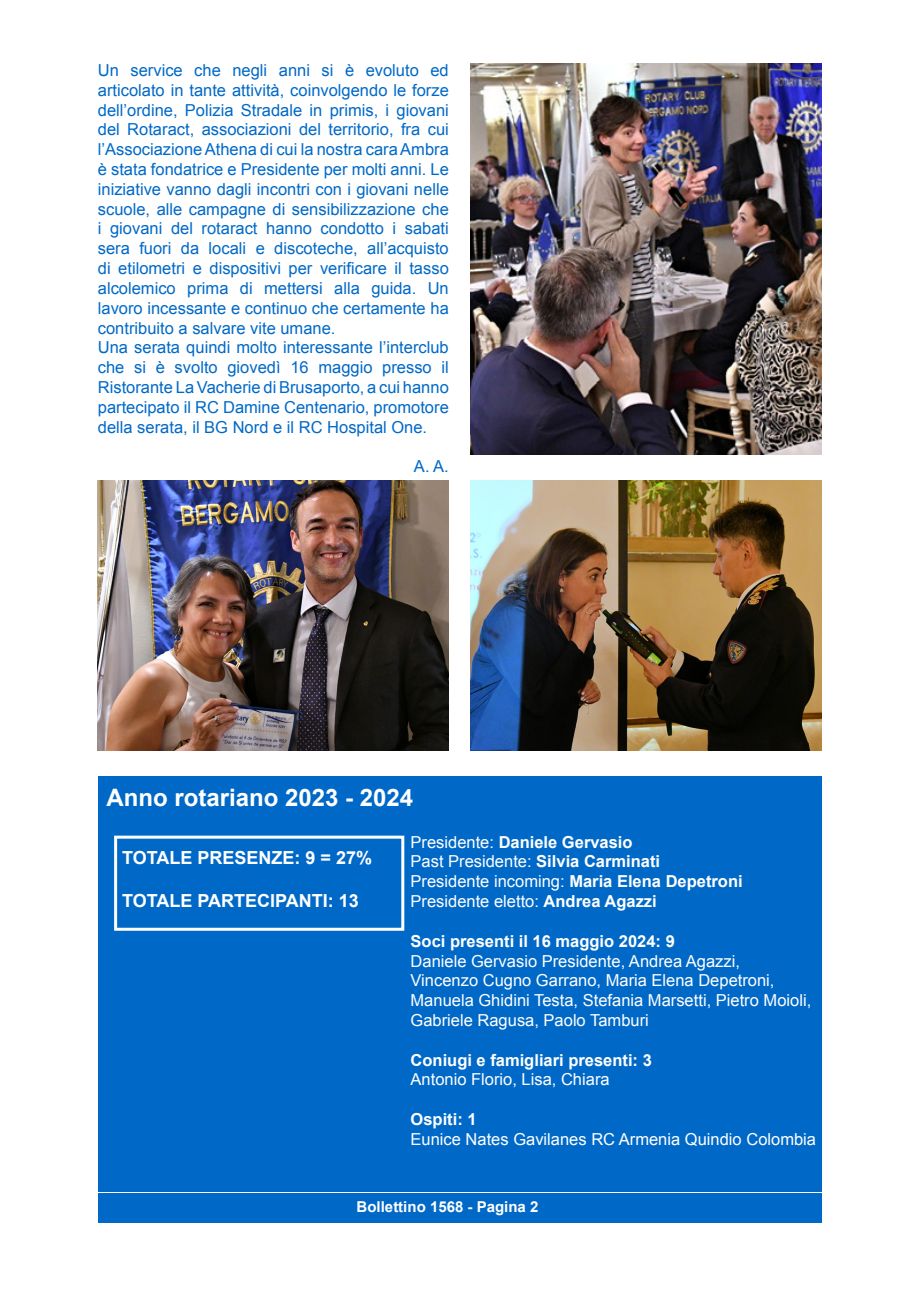
<style>
.page{position:relative;width:919px;height:1289px;background:#fff}
.page>*{position:absolute;margin:0;border:0;box-sizing:border-box;transform-origin:0 0}
.t1{font:700 24px "Arial";color:#fff}
.t2{font:700 18px "Arial";color:#fff}
.t3{font:16.5px/19.8px "Arial";color:#0069c8;text-align:justify}
.t4{font:16.5px "Arial";color:#fff}
.t5{font:700 16.5px "Arial";color:#fff}
.t6{font:700 15px "Arial";color:#fff}
.s1{font-weight:400}
.s2{font-weight:700}
</style>
<div class="page">
<div style="left:98px;top:1193px;width:723px;height:29px;background:#0069c8"></div>
<div style="left:98px;top:776px;width:723px;height:416px;background:#0069c8"></div>
<img style="left:98px;top:480px;width:351px;height:270px">
<div style="left:114px;top:835px;width:290px;height:95px;border:3px solid #fff"></div>
<img style="left:470px;top:480px;width:351px;height:270px">
<img style="left:470px;top:64px;width:351px;height:391px">
<p class="t3" style="left:98px;top:60px;width:352px">Un service che negli anni si è evoluto ed articolato in tante attività, coinvolgendo le forze dell’ordine, Polizia Stradale in primis, i giovani del Rotaract, associazioni del territorio, fra cui l’Associazione Athena di cui la nostra cara Ambra è stata fondatrice e Presidente per molti anni. Le iniziative vanno dagli incontri con i giovani nelle scuole, alle campagne di sensibilizzazione che i giovani del rotaract hanno condotto i sabati sera fuori da locali e discoteche, all’acquisto di etilometri e dispositivi per verificare il tasso alcolemico prima di mettersi alla guida. Un lavoro incessante e continuo che certamente ha contribuito a salvare vite umane.</p>
<p class="t3" style="left:98px;top:338px;width:352px">Una serata quindi molto interessante l’interclub che si è svolto giovedì 16 maggio presso il Ristorante La Vacherie di Brusaporto, a cui hanno partecipato il RC Damine Centenario, promotore della serata, il BG Nord e il RC Hospital One.</p>
<p class="t3" style="left:414px;top:456px;width:36px">A. A.</p>
<p class="t1" style="left:106px;top:781px;width:308px">Anno rotariano 2023 - 2024</p>
<p class="t5" style="left:410px;top:831px;width:223px"><span class="s1">Presidente:</span> Daniele Gervasio</p>
<p class="t4" style="left:410px;top:850px;width:251px">Past Presidente: <span class="s2">Silvia Carminati</span></p>
<p class="t4" style="left:410px;top:870px;width:333px">Presidente incoming: <span class="s2">Maria Elena Depetroni</span></p>
<p class="t4" style="left:410px;top:890px;width:248px">Presidente eletto: <span class="s2">Andrea Agazzi</span></p>
<p class="t5" style="left:410px;top:930px;width:266px">Soci presenti il 16 maggio 2024: 9</p>
<p class="t4" style="left:410px;top:949px;width:331px">Daniele Gervasio Presidente, Andrea Agazzi,</p>
<p class="t4" style="left:410px;top:969px;width:365px">Vincenzo Cugno Garrano, Maria Elena Depetroni,</p>
<p class="t4" style="left:410px;top:989px;width:402px">Manuela Ghidini Testa, Stefania Marsetti, Pietro Moioli,</p>
<p class="t4" style="left:410px;top:1009px;width:240px">Gabriele Ragusa, Paolo Tamburi</p>
<p class="t5" style="left:410px;top:1048px;width:243px">Coniugi e famigliari presenti: 3</p>
<p class="t4" style="left:410px;top:1068px;width:200px">Antonio Florio, Lisa, Chiara</p>
<p class="t5" style="left:410px;top:1108px;width:68px">Ospiti: 1</p>
<p class="t4" style="left:410px;top:1128px;width:407px">Eunice Nates Gavilanes RC Armenia Quindio Colombia</p>
<p class="t2" style="left:122px;top:845px;width:251px">TOTALE PRESENZE: 9 = 27%</p>
<p class="t2" style="left:122px;top:888px;width:238px">TOTALE PARTECIPANTI: 13</p>
<p class="t6" style="left:356px;top:1197px;width:183px">Bollettino 1568 - Pagina 2</p>
</div>
